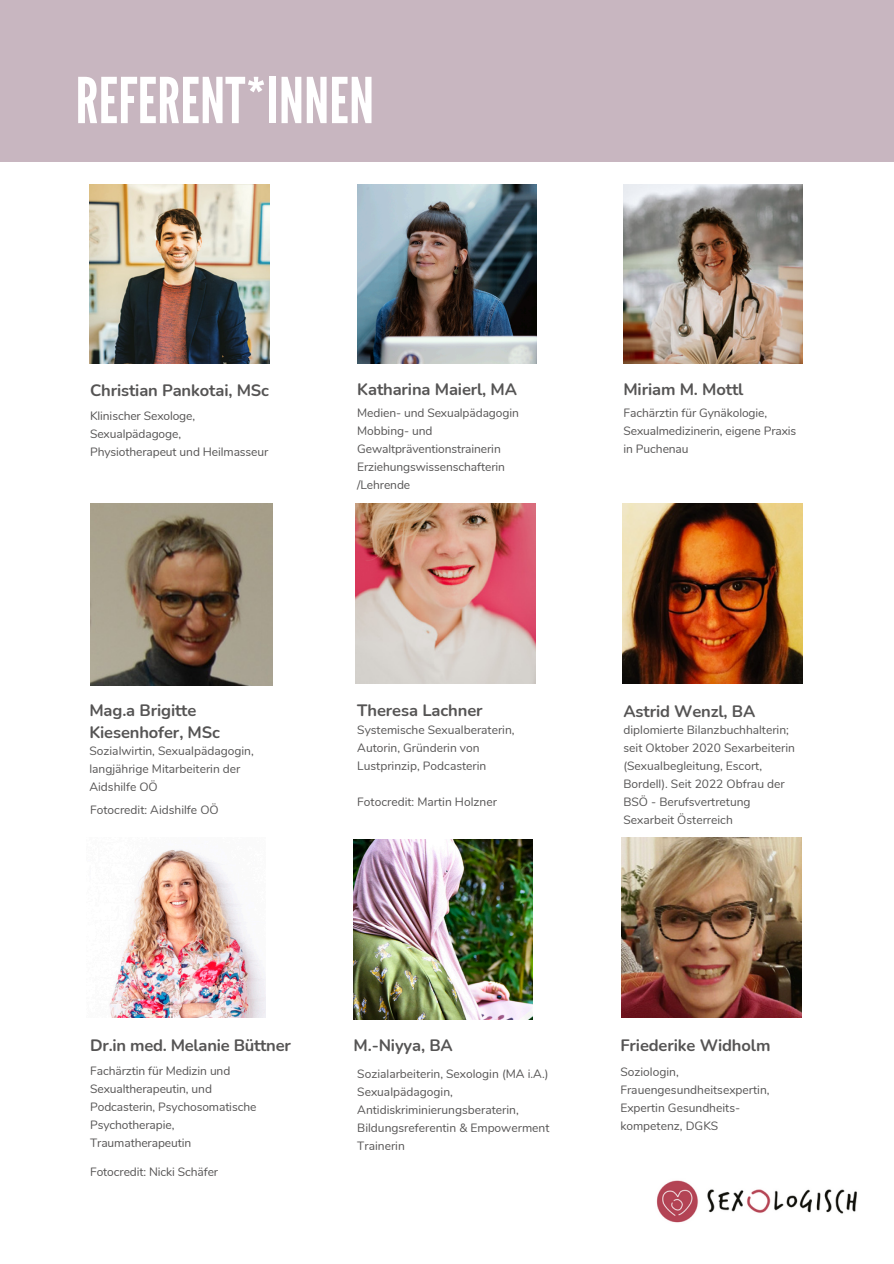
<style>
.page{position:relative;width:894px;height:1264px;background:#fff}
.page>*{position:absolute;margin:0;border:0;box-sizing:border-box;transform-origin:0 0}
.t1{font:63px "League Gothic";letter-spacing:.005em;color:#fff}
.t2{font:700 16.5px/22.5px "Nunito";letter-spacing:-.01em;color:#555454}
.t3{font:12px/18px "Nunito";color:#555454}
</style>
<div class="page">
<div style="left:0;top:0;width:893px;height:162px;background:#c8b6c0"></div>
<img style="left:90px;top:503px;width:182px;height:183px">
<img style="left:356px;top:503px;width:179px;height:180px">
<img style="left:622px;top:503px;width:180px;height:180px">
<img style="left:621px;top:837px;width:179px;height:180px">
<img style="left:357px;top:184px;width:179px;height:179px">
<img style="left:89px;top:184px;width:180px;height:180px">
<img style="left:109px;top:849px;width:156px;height:168px">
<img style="left:623px;top:184px;width:179px;height:179px">
<img style="left:353px;top:840px;width:180px;height:179px">
<img style="left:656px;top:1180px;width:201px;height:43px">
<p class="t1" style="left:76px;top:64px;width:300px">REFERENT*INNEN</p>
<p class="t2" style="left:90px;top:379px;width:180px">Christian Pankotai, MSc</p>
<p class="t2" style="left:357px;top:378px;width:161px">Katharina Maierl, MA</p>
<p class="t3" style="left:90px;top:406px;width:180px">Klinischer Sexologe,<br>Sexualpädagoge,<br>Physiotherapeut und Heilmasseur</p>
<p class="t3" style="left:357px;top:403px;width:163px">Medien- und Sexualpädagogin</p>
<h2 class="t3" style="left:357px;top:421px;width:145px">Mobbing- und<br>Gewaltpräventionstrainerin</h2>
<p class="t3" style="left:357px;top:457px;width:149px">Erziehungswissenschafterin</p>
<p class="t3" style="left:357px;top:475px;width:54px">/Lehrende</p>
<p class="t2" style="left:623px;top:378px;width:121px">Miriam M. Mottl</p>
<p class="t3" style="left:623px;top:404px;width:145px">Fachärztin für Gynäkologie,</p>
<h2 class="t3" style="left:623px;top:422px;width:174px">Sexualmedizinerin, eigene Praxis in Puchenau</h2>
<p class="t2" style="left:89px;top:699px;width:132px">Mag.a Brigitte<br>Kiesenhofer, MSc</p>
<h2 class="t2" style="left:357px;top:698px;width:127px">Theresa Lachner</h2>
<p class="t2" style="left:623px;top:700px;width:133px">Astrid Wenzl, BA</p>
<p class="t3" style="left:357px;top:720px;width:159px">Systemische Sexualberaterin,</p>
<p class="t3" style="left:357px;top:738px;width:131px">Autorin, Gründerin von<br>Lustprinzip, Podcasterin</p>
<h2 class="t3" style="left:357px;top:793px;width:141px">Fotocredit: Martin Holzner</h2>
<p class="t3" style="left:623px;top:720px;width:173px">diplomierte Bilanzbuchhalterin; seit Oktober 2020 Sexarbeiterin (Sexualbegleitung, Escort,<br>Bordell). Seit 2022 Obfrau der<br>BSÖ - Berufsvertretung<br>Sexarbeit Österreich</p>
<p class="t3" style="left:89px;top:741px;width:166px">Sozialwirtin, Sexualpädagogin, langjährige Mitarbeiterin der</p>
<h2 class="t3" style="left:89px;top:777px;width:70px">Aidshilfe OÖ</h2>
<p class="t3" style="left:90px;top:801px;width:130px">Fotocredit: Aidshilfe OÖ</p>
<p class="t2" style="left:90px;top:1034px;width:202px">Dr.in med. Melanie Büttner</p>
<p class="t3" style="left:90px;top:1062px;width:142px">Fachärztin für Medizin und<br>Sexualtherapeutin, und</p>
<p class="t3" style="left:90px;top:1098px;width:168px">Podcasterin, Psychosomatische</p>
<h2 class="t3" style="left:90px;top:1116px;width:103px">Psychotherapie,<br>Traumatherapeutin</h2>
<h2 class="t3" style="left:90px;top:1162px;width:129px">Fotocredit: Nicki Schäfer</h2>
<p class="t2" style="left:353px;top:1034px;width:101px">M.-Niyya, BA</p>
<p class="t3" style="left:357px;top:1065px;width:194px">Sozialarbeiterin, Sexologin (MA i.A.)<br>Sexualpädagogin,<br>Antidiskriminierungsberaterin,<br>Bildungsreferentin &amp; Empowerment<br>Trainerin</p>
<p class="t2" style="left:620px;top:1034px;width:152px">Friederike Widholm</p>
<p class="t3" style="left:620px;top:1063px;width:151px">Soziologin,<br>Frauengesundheitsexpertin,<br>Expertin Gesundheits&shy;kompetenz, DGKS</p>
</div>
